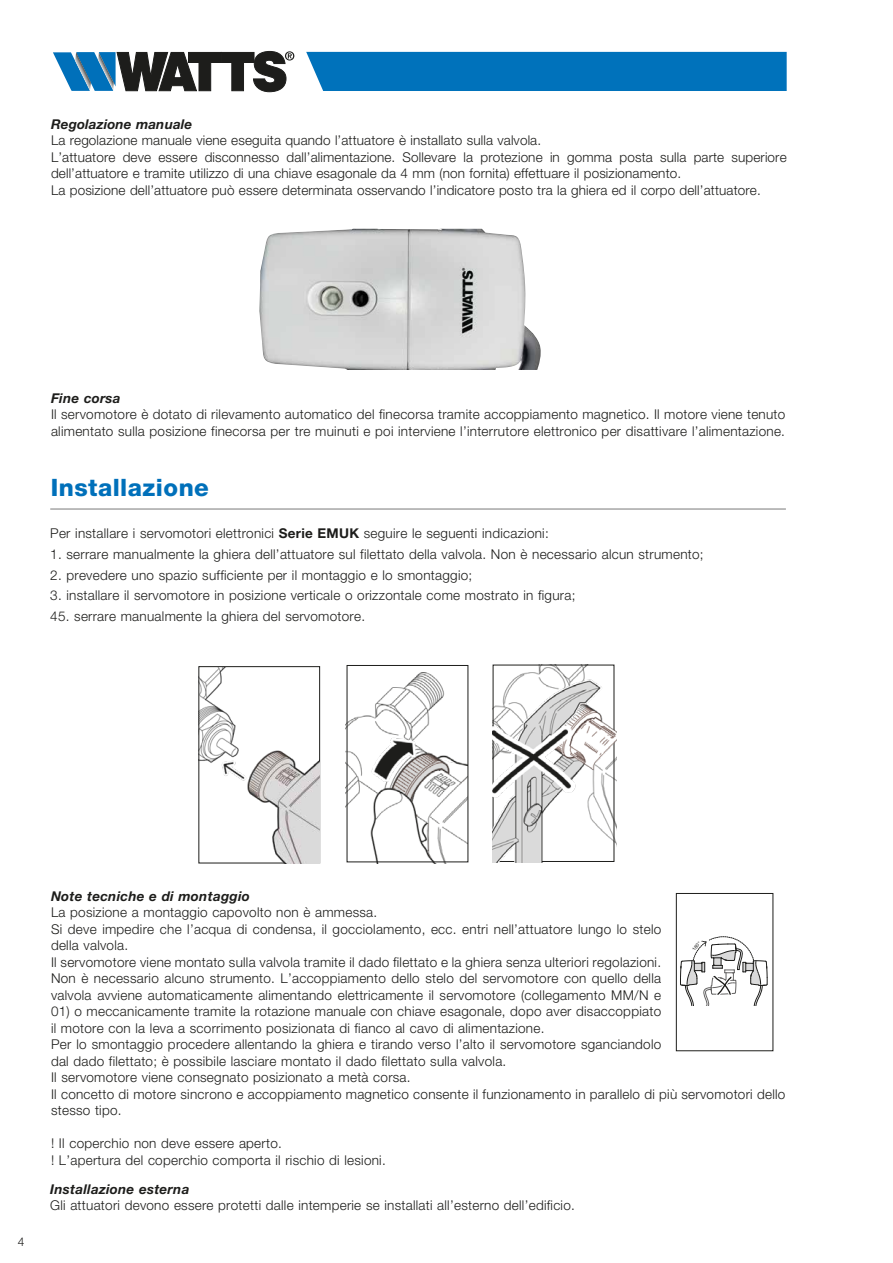
<style>
.page{position:relative;width:893px;height:1263px;background:#fff}
.page>*{position:absolute;margin:0;border:0;box-sizing:border-box;transform-origin:0 0}
.t1{font:800 24px "Helvetica Neue LT Std";letter-spacing:.02em;color:#0070ba}
.t2{font:300 13.5px/16.5px "Helvetica Neue LT Std";letter-spacing:.02em;color:#1d1d1b}
.t3{font:italic 700 13.5px "Helvetica Neue LT Std";letter-spacing:.02em;color:#1d1d1b}
.t4{font:300 12px "Helvetica Neue LT Std";color:#1d1d1b}
.s1{font-weight:700}
</style>
<div class="page">
<svg style="left:53px;top:51px;width:241px;height:41px"></svg>
<div style="left:306px;top:52px;width:481px;height:39px;background:#0072bb"></div>
<hr style="left:50px;top:509px;width:736px;height:1px;background:#797979">
<img style="left:199px;top:667px;width:121px;height:196px">
<img style="left:346px;top:673px;width:122px;height:190px">
<img style="left:493px;top:664px;width:123px;height:198px">
<div style="left:676px;top:893px;width:97px;height:158px;border:1px solid #1d1d1b"></div>
<img style="left:259px;top:229px;width:282px;height:141px">
<svg style="left:680px;top:936px;width:88px;height:70px"></svg>
<p class="t3" style="left:51px;top:116px;width:143px">Regolazione manuale</p>
<p class="t2" style="left:51px;top:132px;width:737px">La regolazione manuale viene eseguita quando l’attuatore è installato sulla valvola.<br>L’attuatore deve essere disconnesso dall’alimentazione. Sollevare la protezione in gomma posta sulla parte superiore dell’attuatore e tramite utilizzo di una chiave esagonale da 4 mm (non fornita) effettuare il posizionamento.<br>La posizione dell’attuatore può essere determinata osservando l’indicatore posto tra la ghiera ed il corpo dell’attuatore.</p>
<p class="t3" style="left:51px;top:390px;width:71px">Fine corsa</p>
<p class="t2" style="left:51px;top:406px;width:736px">Il servomotore è dotato di rilevamento automatico del finecorsa tramite accoppiamento magnetico. Il motore viene tenuto alimentato sulla posizione finecorsa per tre muinuti e poi interviene l’interrutore elettronico per disattivare l’alimentazione.</p>
<h1 class="t1" style="left:51px;top:473px;width:160px">Installazione</h1>
<p class="t2" style="left:50px;top:525px;width:500px">Per installare i servomotori elettronici <span class="s1">Serie EMUK</span> seguire le seguenti indicazioni:</p>
<p class="t2" style="left:50px;top:546px;width:655px">1. serrare manualmente la ghiera dell’attuatore sul filettato della valvola. Non è necessario alcun strumento;</p>
<p class="t2" style="left:50px;top:566px;width:424px">2. prevedere uno spazio sufficiente per il montaggio e lo smontaggio;</p>
<p class="t2" style="left:50px;top:587px;width:527px">3. installare il servomotore in posizione verticale o orizzontale come mostrato in figura;</p>
<p class="t2" style="left:50px;top:608px;width:316px">45. serrare manualmente la ghiera del servomotore.</p>
<p class="t4" style="left:18px;top:1234px;width:8px">4</p>
<p class="t3" style="left:51px;top:888px;width:200px">Note tecniche e di montaggio</p>
<p class="t2" style="left:51px;top:904px;width:612px">La posizione a montaggio capovolto non è ammessa.<br>Si deve impedire che l’acqua di condensa, il gocciolamento, ecc. entri nell’attuatore lungo lo stelo della valvola.<br>Il servomotore viene montato sulla valvola tramite il dado filettato e la ghiera senza ulteriori regolazioni.<br>Non è necessario alcuno strumento. L’accoppiamento dello stelo del servomotore con quello della valvola avviene automaticamente alimentando elettricamente il servomotore (collegamento MM/N e</p>
<p class="t2" style="left:51px;top:1003px;width:736px">01) o meccanicamente tramite la rotazione manuale con chiave esagonale, dopo aver disaccoppiato<br>il motore con la leva a scorrimento posizionata di fianco al cavo di alimentazione.<br>Per lo smontaggio procedere allentando la ghiera e tirando verso l’alto il servomotore sganciandolo<br>dal dado filettato; è possibile lasciare montato il dado filettato sulla valvola.<br>Il servomotore viene consegnato posizionato a metà corsa.<br>Il concetto di motore sincrono e accoppiamento magnetico consente il funzionamento in parallelo di più servomotori dello stesso tipo.</p>
<p class="t2" style="left:51px;top:1135px;width:336px">! Il coperchio non deve essere aperto.<br>! L’apertura del coperchio comporta il rischio di lesioni.</p>
<p class="t3" style="left:50px;top:1181px;width:141px">Installazione esterna</p>
<p class="t2" style="left:50px;top:1197px;width:526px">Gli attuatori devono essere protetti dalle intemperie se installati all’esterno dell’edificio.</p>
</div>
